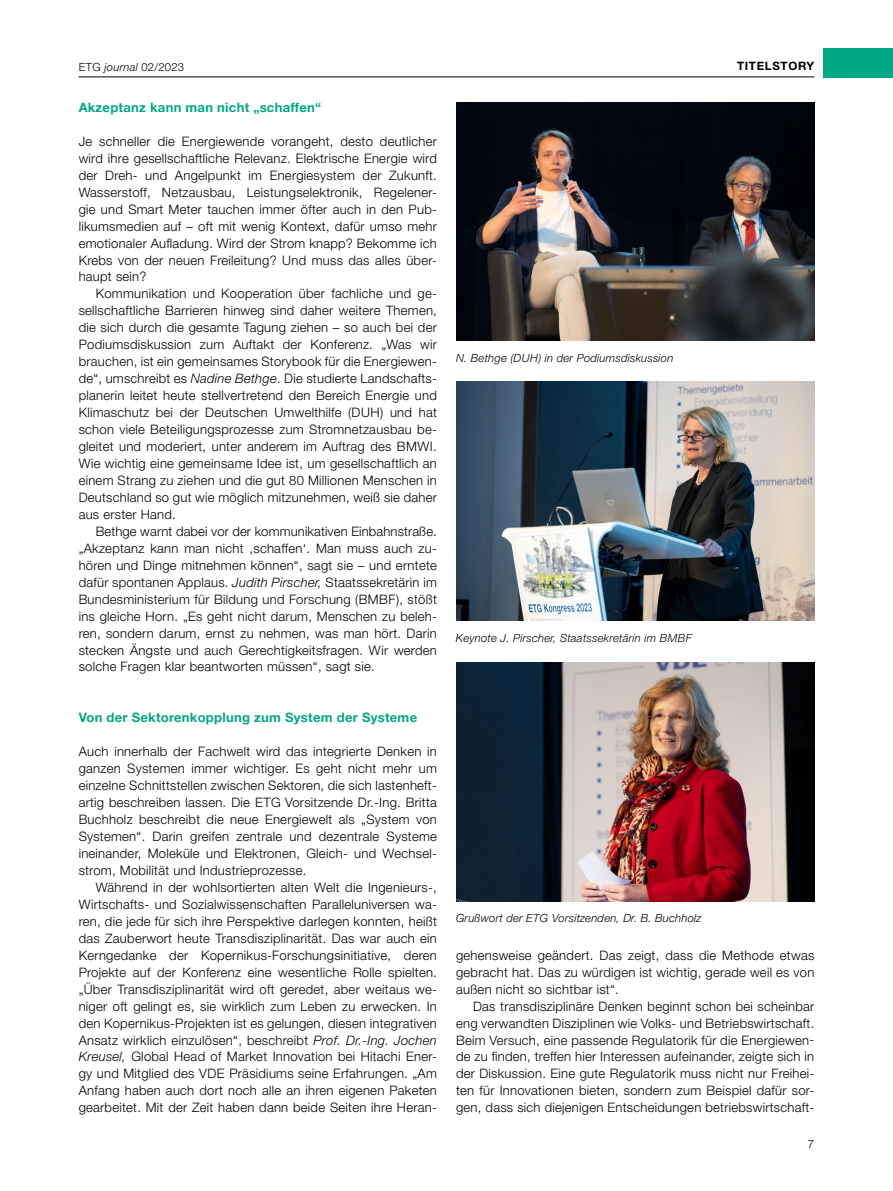
<style>
.page{position:relative;width:893px;height:1191px;background:#fff}
.page>*{position:absolute;margin:0;border:0;box-sizing:border-box;transform-origin:0 0}
.t1{font:300 13.05px/17px "Helvetica Neue LT Std";letter-spacing:.02em;color:#000;text-align:justify}
.t2{font:700 13.05px "Helvetica Neue LT Std";letter-spacing:.02em;color:#00a983}
.t3{font:700 11.55px "Helvetica Neue LT Std";letter-spacing:.06em;color:#000}
.t4{font:300 11.55px "Helvetica Neue LT Std";color:#000}
.t5{font:italic 300 11.25px "Helvetica Neue LT Std";letter-spacing:.02em;color:#000}
.t6{font:300 11.25px "Helvetica Neue LT Std";letter-spacing:.02em;color:#000}
.s1{font-style:italic}
</style>
<div class="page">
<hr style="left:79px;top:76px;width:735px;height:1px;background:#000">
<div style="left:823px;top:48px;width:70px;height:29px;background:#00a983"></div>
<img style="left:456px;top:382px;width:358px;height:239px">
<img style="left:456px;top:102px;width:358px;height:239px">
<img style="left:456px;top:662px;width:358px;height:239px">
<p class="t6" style="left:79px;top:60px;width:107px">ETG <span class="s1">journal</span> 02/2023</p>
<p class="t2" style="left:79px;top:99px;width:244px">Akzeptanz kann man nicht „schaffen“</p>
<p class="t1" style="left:79px;top:132px;width:360px">Je schneller die Energiewende vorangeht, desto deutlicher wird ihre gesellschaftliche Relevanz. Elektrische Energie wird der Dreh- und Angelpunkt im Energiesystem der Zukunft.<br>Wasserstoff, Netzausbau, Leistungselektronik, Regelener&shy;gie und Smart Meter tauchen immer öfter auch in den Pub&shy;likumsmedien auf – oft mit wenig Kontext, dafür umso mehr emotionaler Aufladung. Wird der Strom knapp? Bekomme ich Krebs von der neuen Freileitung? Und muss das alles über&shy;haupt sein?</p>
<p class="t1" style="left:79px;top:285px;width:360px;text-indent:17px">Kommunikation und Kooperation über fachliche und ge&shy;sellschaftliche Barrieren hinweg sind daher weitere Themen, die sich durch die gesamte Tagung ziehen – so auch bei der Podiumsdiskussion zum Auftakt der Konferenz. „Was wir brauchen, ist ein gemeinsames Storybook für die Energiewen&shy;de“, umschreibt es <span class="s1">Nadine Bethge</span>. Die studierte Landschafts&shy;planerin leitet heute stellvertretend den Bereich Energie und Klimaschutz bei der Deutschen Umwelthilfe (DUH) und hat schon viele Beteiligungsprozesse zum Stromnetzausbau be&shy;gleitet und moderiert, unter anderem im Auftrag des BMWI.<br>Wie wichtig eine gemeinsame Idee ist, um gesellschaftlich an einem Strang zu ziehen und die gut 80 Millionen Menschen in Deutschland so gut wie möglich mitzunehmen, weiß sie daher aus erster Hand.</p>
<p class="t1" style="left:79px;top:522px;width:360px;text-indent:17px">Bethge warnt dabei vor der kommunikativen Einbahnstraße. „Akzeptanz kann man nicht ‚schaffen‘. Man muss auch zu&shy;hören und Dinge mitnehmen können“, sagt sie – und erntete dafür spontanen Applaus. <span class="s1">Judith Pirscher,</span> Staatssekretärin im Bundesministerium für Bildung und Forschung (BMBF), stößt ins gleiche Horn. „Es geht nicht darum, Menschen zu beleh&shy;ren, sondern darum, ernst zu nehmen, was man hört. Darin stecken Ängste und auch Gerechtigkeitsfragen. Wir werden solche Fragen klar beantworten müssen“, sagt sie.</p>
<p class="t2" style="left:79px;top:709px;width:340px">Von der Sektorenkopplung zum System der Systeme</p>
<p class="t1" style="left:79px;top:743px;width:360px;text-align:left">Auch innerhalb der Fachwelt wird das integrierte Denken in ganzen Systemen immer wichtiger. Es geht nicht mehr um einzelne Schnittstellen zwischen Sektoren, die sich lastenheft&shy;artig beschreiben lassen. Die ETG Vorsitzende Dr.-Ing. Britta Buchholz beschreibt die neue Energiewelt als „System von Systemen“. Darin greifen zentrale und dezentrale Systeme ineinander, Moleküle und Elektronen, Gleich- und Wechsel&shy;strom, Mobilität und Industrieprozesse.</p>
<p class="t1" style="left:79px;top:878px;width:360px;text-indent:17px">Während in der wohlsortierten alten Welt die Ingenieurs-, Wirtschafts- und Sozialwissenschaften Paralleluniversen wa&shy;ren, die jede für sich ihre Perspektive darlegen konnten, heißt das Zauberwort heute Transdisziplinarität. Das war auch ein Kerngedanke der Kopernikus-Forschungsinitiative, deren Projekte auf der Konferenz eine wesentliche Rolle spielten. „Über Transdisziplinarität wird oft geredet, aber weitaus we&shy;niger oft gelingt es, sie wirklich zum Leben zu erwecken. In den Kopernikus-Projekten ist es gelungen, diesen integrativen Ansatz wirklich einzulösen“, beschreibt <span class="s1">Prof. Dr.-Ing. Jochen Kreusel,</span> Global Head of Market Innovation bei Hitachi Ener&shy;gy und Mitglied des VDE Präsidiums seine Erfahrungen. „Am Anfang haben auch dort noch alle an ihren eigenen Paketen gearbeitet. Mit der Zeit haben dann beide Seiten ihre Heran-</p>
<p class="t3" style="left:737px;top:58px;width:79px">TITELSTORY</p>
<p class="t5" style="left:456px;top:351px;width:219px">N. Bethge (DUH) in der Podiumsdiskussion</p>
<p class="t5" style="left:456px;top:631px;width:237px">Keynote J. Pirscher, Staatssekretärin im BMBF</p>
<p class="t5" style="left:456px;top:911px;width:247px">Grußwort der ETG Vorsitzenden, Dr. B. Buchholz</p>
<p class="t1" style="left:456px;top:946px;width:360px">gehensweise geändert. Das zeigt, dass die Methode etwas gebracht hat. Das zu würdigen ist wichtig, gerade weil es von außen nicht so sichtbar ist“.</p>
<p class="t1" style="left:456px;top:997px;width:360px;text-indent:17px">Das transdisziplinäre Denken beginnt schon bei scheinbar eng verwandten Disziplinen wie Volks- und Betriebswirtschaft.<br>Beim Versuch, eine passende Regulatorik für die Energiewen&shy;de zu finden, treffen hier Interessen aufeinander, zeigte sich in der Diskussion. Eine gute Regulatorik muss nicht nur Freihei&shy;ten für Innovationen bieten, sondern zum Beispiel dafür sor&shy;gen, dass sich diejenigen Entscheidungen betriebswirtschaft-</p>
<p class="t4" style="left:808px;top:1137px;width:8px">7</p>
</div>
